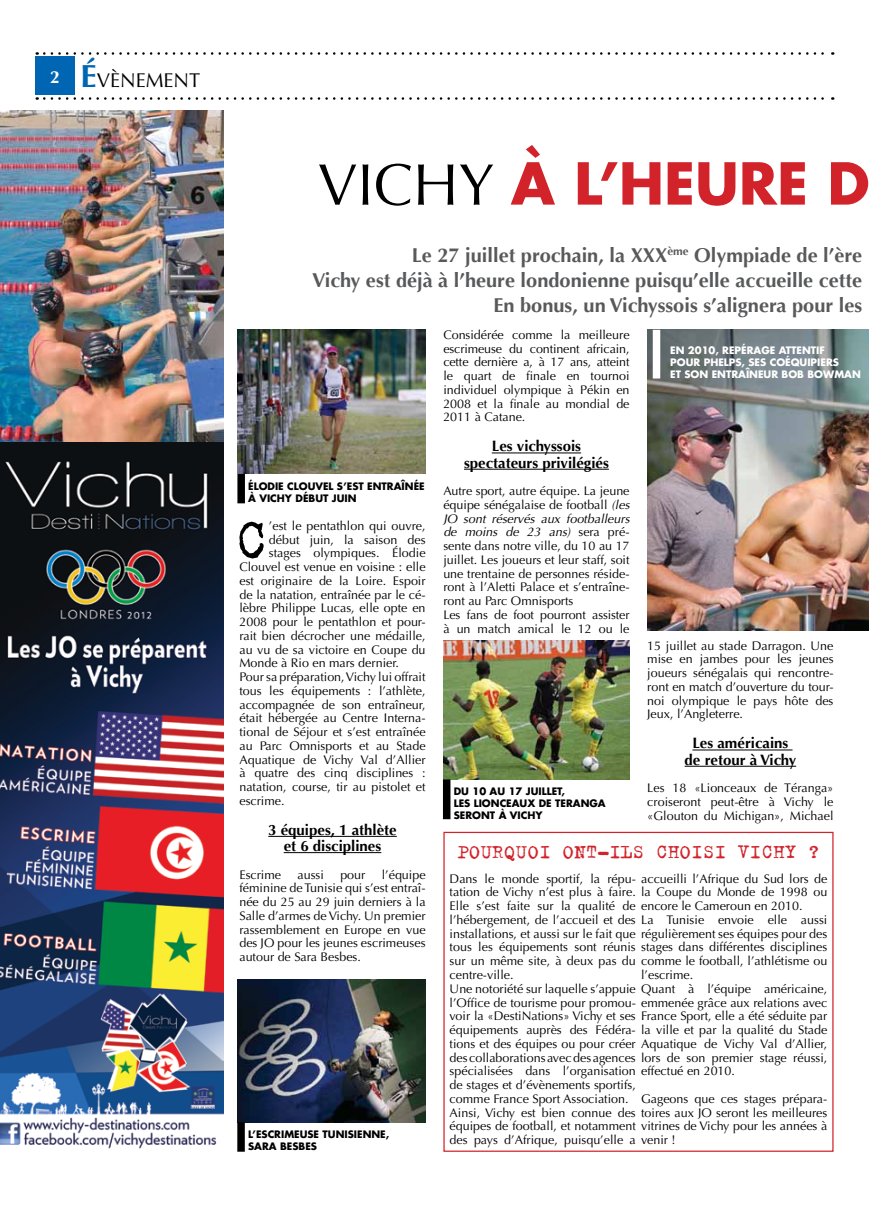
<style>
.page{position:relative;width:869px;height:1205px;background:#fff}
.page>*{position:absolute;margin:0;border:0;box-sizing:border-box;transform-origin:0 0}
.t1{font:60.88px "Trixie Text";color:#000}
.t2{font:700 56.25px "Futura";color:#d2232a}
.t3{font:21.25px "Trixie";color:#d2232a}
.t4{font:700 20px/25px "Optima";color:#58595b;text-align:right}
.t5{font:20px "Optima";color:#000}
.t6{font:700 15px/16.2px "Optima";color:#000;text-align:center}
.t7{font:12.5px/13.8px "Optima";color:#000;text-align:justify}
.t8{font:700 10px/12px "Futura";color:#000}
.t9{font:700 10px "Futura";color:#fff}
.s1{font-weight:700;font-size:32.5px;color:#0066b3}
.s2{font-family:"Optima";font-weight:400;font-size:58.75px;color:#000}
.s3{font-style:italic}
</style>
<div class="page">
<div style="left:443px;top:832px;width:390px;height:320px;background:#fff;border:1px solid #d2232a"></div>
<hr style="left:268px;top:836px;width:128px;height:1px;background:#000">
<hr style="left:283px;top:852px;width:98px;height:1px;background:#000">
<hr style="left:491px;top:452px;width:90px;height:1px;background:#000">
<hr style="left:464px;top:469px;width:144px;height:1px;background:#000">
<svg style="left:44px;top:52px;width:788px;height:3px"></svg>
<svg style="left:44px;top:97px;width:788px;height:3px"></svg>
<div style="left:35px;top:56px;width:39px;height:39px;background:#0066b3"></div>
<hr style="left:692px;top:749px;width:100px;height:1px;background:#000">
<hr style="left:684px;top:766px;width:111px;height:1px;background:#000">
<img style="left:237px;top:330px;width:188px;height:144px">
<img style="left:0;top:441px;width:223px;height:708px">
<img style="left:0;top:110px;width:223px;height:331px">
<div style="left:237px;top:474px;width:8px;height:29px;background:#000"></div>
<img style="left:237px;top:980px;width:188px;height:142px">
<div style="left:237px;top:1122px;width:8px;height:29px;background:#000"></div>
<img style="left:443px;top:640px;width:186px;height:139px">
<div style="left:443px;top:779px;width:7px;height:40px;background:#000"></div>
<img style="left:647px;top:330px;width:221px;height:301px">
<div style="left:652px;top:330px;width:8px;height:48px;background:#fff"></div>
<h3 class="t5" style="left:50px;top:68px;width:151px"><sup>2</sup> <span class="s1">É</span>VÈNEMENT</h3>
<h2 class="t2" style="left:318px;top:144px;width:553px"><span class="s2">VICHY</span> À L’HEURE D</h2>
<h3 class="t4" style="left:312px;top:243px;width:551px">Le 27 juillet prochain, la XXX<sup>ème</sup> Olympiade de l’ère<br>Vichy est déjà à l’heure londonienne puisqu’elle accueille cette<br>En bonus, un Vichyssois s’alignera pour les</h3>
<p class="t8" style="left:248px;top:480px;width:178px">ÉLODIE CLOUVEL S’EST ENTRAÎNÉE<br>À VICHY DÉBUT JUIN</p>
<h1 class="t1" style="left:235px;top:503px;width:35px">C</h1>
<p class="t7" style="left:269px;top:519px;width:158px">’est le pentathlon qui ouvre,</p>
<p class="t7" style="left:269px;top:533px;width:158px">début juin, la saison des</p>
<p class="t7" style="left:269px;top:546px;width:158px">stages olympiques. Élodie</p>
<p class="t7" style="left:239px;top:560px;width:187px">Clouvel est venue en voisine : elle</p>
<p class="t7" style="left:239px;top:574px;width:187px">est originaire de la Loire. Espoir</p>
<p class="t7" style="left:239px;top:588px;width:187px">de la natation, entraînée par le cé-</p>
<p class="t7" style="left:239px;top:601px;width:187px">lèbre Philippe Lucas, elle opte en</p>
<p class="t7" style="left:239px;top:615px;width:188px">2008 pour le pentathlon et pour-</p>
<p class="t7" style="left:239px;top:629px;width:188px">rait bien décrocher une médaille,</p>
<p class="t7" style="left:239px;top:643px;width:187px">au vu de sa victoire en Coupe du</p>
<p class="t7" style="left:239px;top:656px;width:161px">Monde à Rio en mars dernier.</p>
<p class="t7" style="left:239px;top:670px;width:187px">Pour sa préparation, Vichy lui offrait</p>
<p class="t7" style="left:239px;top:684px;width:188px">tous les équipements : l’athlète,</p>
<p class="t7" style="left:239px;top:698px;width:188px">accompagnée de son entraîneur,</p>
<p class="t7" style="left:239px;top:711px;width:188px">était hébergée au Centre Interna-</p>
<p class="t7" style="left:239px;top:725px;width:188px">tional de Séjour et s’est entraînée</p>
<p class="t7" style="left:239px;top:739px;width:187px">au Parc Omnisports et au Stade</p>
<p class="t7" style="left:239px;top:753px;width:188px">Aquatique de Vichy Val d’Allier</p>
<p class="t7" style="left:239px;top:766px;width:188px">à quatre des cinq disciplines :</p>
<p class="t7" style="left:239px;top:780px;width:188px">natation, course, tir au pistolet et</p>
<p class="t7" style="left:239px;top:794px;width:47px">escrime.</p>
<p class="t6" style="left:268px;top:822px;width:130px">3 équipes, 1 athlète et 6 disciplines</p>
<p class="t7" style="left:239px;top:868px;width:43px">Escrime</p>
<p class="t7" style="left:297px;top:868px;width:28px">aussi</p>
<p class="t7" style="left:340px;top:868px;width:27px">pour</p>
<p class="t7" style="left:239px;top:868px;width:188px;text-indent:142px">l’équipe féminine de Tunisie qui s’est entraî&shy;née du 25 au 29 juin derniers à la Salle d’armes de Vichy. Un premier rassemblement en Europe en vue des JO pour les jeunes escrimeuses autour de Sara Besbes.</p>
<p class="t8" style="left:248px;top:1128px;width:15px">L’ESCRI</p>
<p class="t8" style="left:284px;top:1128px;width:17px">MEUSE</p>
<p class="t8" style="left:322px;top:1128px;width:8px">TUNISIENNE</p>
<p class="t8" style="left:385px;top:1128px;width:5px">,</p>
<p class="t8" style="left:248px;top:1140px;width:9px">SARA</p>
<p class="t8" style="left:280px;top:1140px;width:7px">BESBES</p>
<p class="t7" style="left:443px;top:328px;width:188px">Considérée comme la meilleure escrimeuse du continent africain, cette dernière a, à 17 ans, atteint le quart de finale en tournoi individuel olympique à Pékin en 2008 et la finale au mondial de 2011 à Catane.</p>
<p class="t6" style="left:464px;top:438px;width:146px">Les vichyssois spectateurs privilégiés</p>
<p class="t7" style="left:443px;top:484px;width:188px;text-align:left">Autre sport, autre équipe. La jeune équipe sénégalaise de football <span class="s3">(les JO sont réservés aux footballeurs de moins de 23 ans)</span> sera pré&shy;sente dans notre ville, du 10 au 17 juillet. Les joueurs et leur staff, soit une trentaine de personnes réside&shy;ront à l’Aletti Palace et s’entraîne&shy;ront au Parc Omnisports<br>Les fans de foot pourront assister à un match amical le 12 ou le</p>
<p class="t8" style="left:453px;top:785px;width:79px">DU 10 AU 17 JUILLET</p>
<p class="t8" style="left:561px;top:785px;width:5px">,</p>
<p class="t8" style="left:453px;top:797px;width:7px">LES</p>
<p class="t8" style="left:473px;top:797px;width:8px">LIONCEAU</p>
<p class="t8" style="left:527px;top:797px;width:36px">X DE TERAN</p>
<p class="t8" style="left:589px;top:797px;width:17px">GA</p>
<p class="t8" style="left:453px;top:809px;width:8px">SERONT</p>
<p class="t8" style="left:498px;top:809px;width:19px">À VICHY</p>
<p class="t9" style="left:670px;top:343px;width:79px">EN 2010, REPÉRA</p>
<p class="t9" style="left:761px;top:343px;width:25px">GE ATTENTI</p>
<p class="t9" style="left:819px;top:343px;width:7px">F</p>
<p class="t9" style="left:670px;top:355px;width:16px">POUR</p>
<p class="t9" style="left:703px;top:355px;width:14px">PHEL</p>
<p class="t9" style="left:728px;top:355px;width:27px">PS, SES</p>
<p class="t9" style="left:769px;top:355px;width:8px">COÉ</p>
<p class="t9" style="left:790px;top:355px;width:33px">QUI PIERS</p>
<p class="t9" style="left:670px;top:367px;width:23px">ET SON</p>
<p class="t9" style="left:711px;top:367px;width:8px">ENTRAÎNEUR</p>
<p class="t9" style="left:781px;top:367px;width:9px">BOB</p>
<p class="t9" style="left:807px;top:367px;width:46px">BOWMAN</p>
<p class="t7" style="left:647px;top:639px;width:188px">15 juillet au stade Darragon. Une mise en jambes pour les jeunes joueurs sénégalais qui rencontre&shy;ront en match d’ouverture du tour&shy;noi olympique le pays hôte des Jeux, l’Angleterre.</p>
<p class="t6" style="left:684px;top:735px;width:113px">Les américains de retour à Vichy</p>
<p class="t7" style="left:647px;top:781px;width:188px">Les 18 «Lionceaux de Téranga» croiseront peut-être à Vichy le «Glouton du Michigan», Michael</p>
<h3 class="t3" style="left:457px;top:837px;width:364px">POURQUOI ONT-ILS CHOISI VICHY ?</h3>
<p class="t7" style="left:449px;top:872px;width:379px;text-align:left">Dans le monde sportif, la répu- accueilli l’Afrique du Sud lors de tation de Vichy n’est plus à faire. la Coupe du Monde de 1998 ou Elle s’est faite sur la qualité de encore le Cameroun en 2010. l’hébergement, de l’accueil et des La Tunisie envoie elle aussi installations, et aussi sur le fait que régulièrement ses équipes pour des tous les équipements sont réunis stages dans différentes disciplines sur un même site, à deux pas du comme le football, l’athlétisme ou centre-ville.<br>Une notoriété sur laquelle s’appuie Quant à l’équipe américaine, l’Office de tourisme pour promou- emmenée grâce aux relations avec voir la «DestiNations» Vichy et ses France Sport, elle a été séduite par équipements auprès des Fédéra- la ville et par la qualité du Stade tions et des équipes ou pour créer Aquatique de Vichy Val d’Allier, des collaborations avec des agences lors de son premier stage réussi, spécialisées dans l’organisation effectué en 2010.<br>de stages et d’évènements sportifs,<br>comme France Sport Association.<br>Ainsi, Vichy est bien connue des toires aux JO seront les meilleures équipes de football, et notamment vitrines de Vichy pour les années à des pays d’Afrique, puisqu’elle a venir !</p>
<p class="t7" style="left:641px;top:968px;width:54px">l’escrime.</p>
<p class="t7" style="left:641px;top:1092px;width:188px">Gageons que ces stages prépara-</p>
</div>
